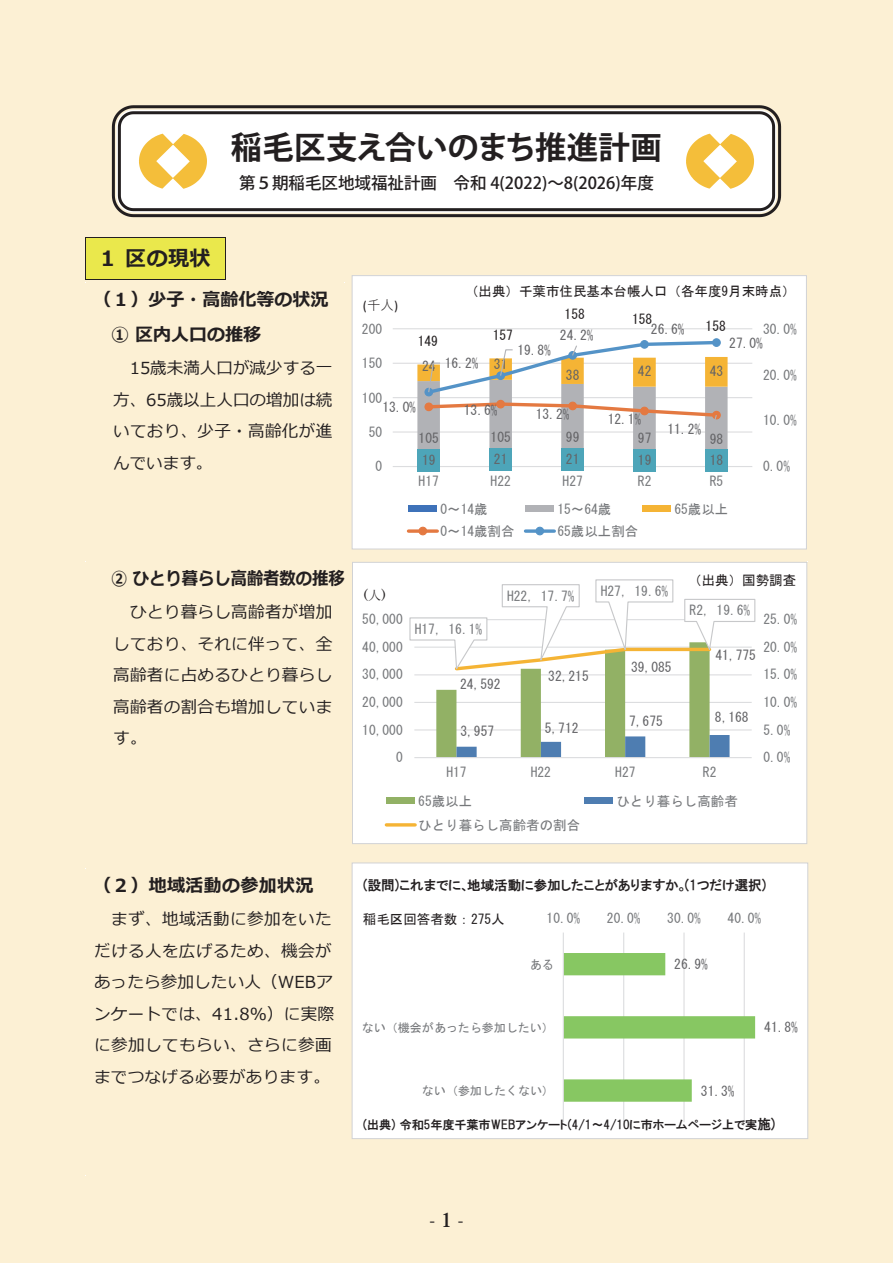
<style>
.page{position:relative;width:893px;height:1263px;background:#fcf0d4}
.page>*{position:absolute;margin:0;border:0;box-sizing:border-box;transform-origin:0 0}
.t1{font:700 31.5px "Koz Go Pr 6 N";color:#231f20}
.t2{font:700 21px "Meiryo";color:#231f20}
.t3{font:700 19.5px "Koz Min Pr 6 N";color:#231f20}
.t4{font:700 18px/35.1px "Meiryo";color:#231f20}
.t5{font:700 18px "Meiryo";color:#231f20;scale:.91 1}
.t6{font:700 18px "Meiryo";letter-spacing:.02em;color:#231f20}
.t7{font:16.5px/31.5px "Meiryo";letter-spacing:.02em;color:#231f20;text-align:justify}
.t8{font:500 16.5px "Koz Go Pr 6 N";color:#231f20}
.t9{font:13.5px "MS Gothic";color:#76787b}
.t10{font:13.5px "MS Gothic";letter-spacing:.005em;color:#636366}
.t11{font:13.5px "MS Gothic";color:#231f20}
.t12{font:13.5px "HGP Gothic E";color:#231f20}
.t13{font:13.5px "Calibri";color:#231f20}
.t14{font:13.5px "Century";color:#231f20}
.t15{font:12px "HGP Gothic E";color:#231f20}
.t16{font:12px "MS Gothic";color:#76787b}
.s1{font-family:"Yu Gothic"}
.s2{font-family:"MS Mincho"}
.s3{font-size:13.5px}
</style>
<div class="page">
<div style="left:86px;top:237px;width:139px;height:43px;background:#eae84c"></div>
<hr style="left:86px;top:237px;width:139px;height:1px;background:#231f20">
<hr style="left:85px;top:238px;width:1px;height:41px;background:#231f20">
<hr style="left:225px;top:238px;width:1px;height:41px;background:#231f20">
<hr style="left:86px;top:279px;width:139px;height:1px;background:#231f20">
<div style="left:352px;top:562px;width:455px;height:282px;background:#fff"></div>
<div style="left:352px;top:562px;width:455px;height:282px;border:1px solid #d1d2d4"></div>
<svg style="left:409px;top:579px;width:347px;height:179px"></svg>
<div style="left:386px;top:797px;width:29px;height:7px;background:#92b165"></div>
<div style="left:584px;top:797px;width:29px;height:7px;background:#4e7db1"></div>
<hr style="left:386px;top:823px;width:29px;height:3px;background:#f5b435">
<div style="left:352px;top:863px;width:456px;height:275px;background:#fff"></div>
<div style="left:352px;top:862px;width:456px;height:277px;border:1px solid #d1d2d4"></div>
<hr style="left:623px;top:932px;width:1px;height:190px;background:#dcdddf">
<hr style="left:683px;top:932px;width:2px;height:190px;background:#dcdddf">
<hr style="left:744px;top:932px;width:1px;height:190px;background:#dcdddf">
<svg style="left:564px;top:953px;width:191px;height:149px"></svg>
<hr style="left:563px;top:932px;width:1px;height:190px;background:#dcdddf">
<div style="left:352px;top:276px;width:454px;height:273px;background:#fff"></div>
<div style="left:352px;top:275px;width:455px;height:274px;border:1px solid #d1d2d4"></div>
<hr style="left:393px;top:431px;width:359px;height:2px;background:#dcdddf">
<hr style="left:393px;top:397px;width:359px;height:1px;background:#dcdddf">
<hr style="left:393px;top:363px;width:359px;height:1px;background:#dcdddf">
<hr style="left:393px;top:328px;width:359px;height:1px;background:#dcdddf">
<hr style="left:393px;top:466px;width:359px;height:1px;background:#dcdddf">
<div style="left:712px;top:338px;width:9px;height:9px;border:1px solid #5493c7;border-radius:50%"></div>
<div style="left:417px;top:449px;width:23px;height:22px;background:#4da5b9"></div>
<div style="left:489px;top:448px;width:23px;height:22px;background:#4da5b9"></div>
<div style="left:561px;top:448px;width:23px;height:22px;background:#4da5b9"></div>
<div style="left:633px;top:449px;width:23px;height:22px;background:#4da5b9"></div>
<div style="left:705px;top:449px;width:23px;height:22px;background:#4da5b9"></div>
<svg style="left:417px;top:339px;width:311px;height:110px"></svg>
<div style="left:408px;top:506px;width:29px;height:6px;background:#3e72b9"></div>
<div style="left:525px;top:506px;width:29px;height:6px;background:#b1b2b6"></div>
<div style="left:642px;top:506px;width:29px;height:6px;background:#f5b435"></div>
<svg style="left:408px;top:529px;width:29px;height:4px"></svg>
<div style="left:419px;top:527px;width:8px;height:8px;background:#e47941;border-radius:50%"></div>
<div style="left:418px;top:527px;width:9px;height:8px;border:1px solid #e47941;border-radius:50%"></div>
<svg style="left:525px;top:529px;width:29px;height:4px"></svg>
<div style="left:536px;top:527px;width:8px;height:8px;background:#5493c7;border-radius:50%"></div>
<div style="left:535px;top:527px;width:9px;height:8px;border:1px solid #5493c7;border-radius:50%"></div>
<svg style="left:112px;top:105px;width:669px;height:112px;fill:#fff"></svg>
<svg style="left:139px;top:134px;width:68px;height:55px"></svg>
<svg style="left:686px;top:134px;width:68px;height:55px"></svg>
<h1 class="t1" style="left:231px;top:130px;width:433px">稲毛区支え合いのまち推進計画</h1>
<p class="t8" style="left:239px;top:174px;width:416px">第５期稲毛区地域福祉計画　令和 4(2022)～8(2026)年度</p>
<h2 class="t2" style="left:97px;top:244px;width:115px">１ 区の現状</h2>
<h3 class="t4" style="left:111px;top:283px;width:219px;text-indent:-18px">（１）少子・高齢化等の状況<br>① 区内人口の推移</h3>
<p class="t7" style="left:113px;top:353px;width:221px">　15歳未満人口が減少する一方、65歳以上人口の増加は続いており、少子・高齢化が進んでいます。</p>
<h3 class="t5" style="left:111px;top:566px;width:258px">② ひとり暮らし高齢者数の推移</h3>
<p class="t7" style="left:113px;top:597px;width:221px">　ひとり暮らし高齢者が増加しており、それに伴って、全高齢者に占めるひとり暮らし高齢者の割合も増加しています。</p>
<p class="t13" style="left:363px;top:296px;width:37px">(<span class="s1">千人</span>)</p>
<p class="t9" style="left:362px;top:322px;width:22px">200</p>
<p class="t9" style="left:362px;top:356px;width:22px">150</p>
<p class="t11" style="left:465px;top:284px;width:332px">（出典）千葉市住民基本台帳人口（各年度9月末時点）</p>
<p class="t11" style="left:493px;top:328px;width:22px">157</p>
<p class="t11" style="left:565px;top:307px;width:22px">158</p>
<p class="t11" style="left:632px;top:312px;width:22px">158</p>
<p class="t11" style="left:705px;top:319px;width:22px">158</p>
<p class="t9" style="left:763px;top:322px;width:35px">30.0%</p>
<p class="t10" style="left:560px;top:328px;width:35px">24.2%</p>
<p class="t10" style="left:651px;top:323px;width:35px">26.6%</p>
<p class="t11" style="left:418px;top:334px;width:22px">149</p>
<p class="t10" style="left:729px;top:336px;width:35px">27.0%</p>
<p class="t10" style="left:517px;top:343px;width:35px">19.8%</p>
<p class="t10" style="left:445px;top:356px;width:35px">16.2%</p>
<p class="t10" style="left:422px;top:359px;width:15px">24</p>
<p class="t10" style="left:494px;top:358px;width:15px">31</p>
<p class="t10" style="left:566px;top:369px;width:15px">38</p>
<p class="t10" style="left:638px;top:364px;width:15px">42</p>
<p class="t10" style="left:710px;top:364px;width:15px">43</p>
<p class="t9" style="left:763px;top:368px;width:35px">20.0%</p>
<p class="t9" style="left:362px;top:391px;width:22px">100</p>
<p class="t10" style="left:382px;top:400px;width:35px">13.0%</p>
<p class="t10" style="left:464px;top:404px;width:35px">13.6%</p>
<p class="t10" style="left:536px;top:407px;width:35px">13.2%</p>
<p class="t10" style="left:608px;top:412px;width:35px">12.1%</p>
<p class="t10" style="left:667px;top:422px;width:35px">11.2%</p>
<p class="t9" style="left:369px;top:425px;width:15px">50</p>
<p class="t10" style="left:419px;top:431px;width:22px">105</p>
<p class="t10" style="left:490px;top:430px;width:22px">105</p>
<p class="t10" style="left:566px;top:430px;width:15px">99</p>
<p class="t10" style="left:638px;top:431px;width:15px">97</p>
<p class="t10" style="left:710px;top:432px;width:15px">98</p>
<p class="t9" style="left:375px;top:460px;width:8px">0</p>
<p class="t10" style="left:422px;top:453px;width:15px">19</p>
<p class="t10" style="left:494px;top:453px;width:15px">21</p>
<p class="t10" style="left:566px;top:453px;width:15px">21</p>
<p class="t10" style="left:638px;top:453px;width:15px">19</p>
<p class="t10" style="left:710px;top:454px;width:15px">18</p>
<p class="t9" style="left:419px;top:474px;width:22px">H17</p>
<p class="t9" style="left:491px;top:474px;width:22px">H22</p>
<p class="t9" style="left:562px;top:474px;width:22px">H27</p>
<p class="t9" style="left:638px;top:474px;width:15px">R2</p>
<p class="t9" style="left:710px;top:474px;width:15px">R5</p>
<p class="t9" style="left:440px;top:502px;width:49px">0～14歳</p>
<p class="t9" style="left:557px;top:502px;width:55px">15～64歳</p>
<p class="t9" style="left:674px;top:502px;width:55px">65歳以上</p>
<p class="t9" style="left:440px;top:524px;width:76px">0～14歳割合</p>
<p class="t9" style="left:557px;top:524px;width:82px">65歳以上割合</p>
<p class="t9" style="left:763px;top:414px;width:35px">10.0%</p>
<p class="t9" style="left:763px;top:460px;width:29px">0.0%</p>
<p class="t14" style="left:363px;top:583px;width:24px">(<span class="s2">人</span>)</p>
<p class="t9" style="left:507px;top:589px;width:69px">H22, 17.7%</p>
<p class="t9" style="left:601px;top:584px;width:69px">H27, 19.6%</p>
<p class="t11" style="left:688px;top:574px;width:109px">（出典）国勢調査</p>
<p class="t9" style="left:362px;top:612px;width:42px">50,000</p>
<p class="t9" style="left:415px;top:622px;width:69px">H17, 16.1%</p>
<p class="t9" style="left:690px;top:604px;width:62px">R2, 19.6%</p>
<p class="t9" style="left:763px;top:612px;width:35px">25.0%</p>
<p class="t9" style="left:362px;top:640px;width:42px">40,000</p>
<p class="t9" style="left:362px;top:668px;width:42px">30,000</p>
<p class="t10" style="left:460px;top:677px;width:42px">24,592</p>
<p class="t10" style="left:548px;top:669px;width:42px">32,215</p>
<p class="t10" style="left:631px;top:661px;width:42px">39,085</p>
<p class="t10" style="left:715px;top:649px;width:42px">41,775</p>
<p class="t9" style="left:763px;top:640px;width:35px">20.0%</p>
<p class="t9" style="left:763px;top:668px;width:35px">15.0%</p>
<p class="t9" style="left:362px;top:695px;width:42px">20,000</p>
<p class="t9" style="left:763px;top:695px;width:35px">10.0%</p>
<p class="t9" style="left:362px;top:723px;width:42px">10,000</p>
<p class="t10" style="left:460px;top:724px;width:35px">3,957</p>
<p class="t10" style="left:545px;top:721px;width:35px">5,712</p>
<p class="t10" style="left:629px;top:714px;width:35px">7,675</p>
<p class="t10" style="left:715px;top:710px;width:35px">8,168</p>
<p class="t9" style="left:763px;top:723px;width:29px">5.0%</p>
<p class="t9" style="left:396px;top:750px;width:8px">0</p>
<p class="t9" style="left:763px;top:750px;width:29px">0.0%</p>
<p class="t9" style="left:446px;top:766px;width:22px">H17</p>
<p class="t9" style="left:531px;top:766px;width:22px">H22</p>
<p class="t9" style="left:615px;top:766px;width:22px">H27</p>
<p class="t9" style="left:703px;top:766px;width:15px">R2</p>
<p class="t9" style="left:418px;top:794px;width:55px">65歳以上</p>
<p class="t9" style="left:616px;top:794px;width:123px">ひとり暮らし高齢者</p>
<p class="t9" style="left:418px;top:818px;width:163px">ひとり暮らし高齢者の割合</p>
<h3 class="t6" style="left:94px;top:873px;width:221px">（２）地域活動の参加状況</h3>
<p class="t7" style="left:94px;top:904px;width:242px;text-align:left">　まず、地域活動に参加をいただける人を広げるため、機会があったら参加したい人（WEBアンケートでは、41.8％）に実際に参加してもらい、さらに参画までつなげる必要があります。</p>
<p class="t12" style="left:363px;top:878px;width:405px">(設問)これまでに､地域活動に参加したことがありますか｡(1つだけ選択)</p>
<p class="t11" style="left:363px;top:912px;width:143px">稲毛区回答者数：275人</p>
<p class="t9" style="left:547px;top:911px;width:35px">10.0%</p>
<p class="t9" style="left:607px;top:911px;width:35px">20.0%</p>
<p class="t9" style="left:667px;top:911px;width:35px">30.0%</p>
<p class="t9" style="left:727px;top:911px;width:35px">40.0%</p>
<p class="t16" style="left:530px;top:958px;width:26px">ある</p>
<p class="t10" style="left:674px;top:957px;width:35px">26.9%</p>
<p class="t16" style="left:362px;top:1021px;width:194px">ない（機会があったら参加したい）</p>
<p class="t16" style="left:422px;top:1084px;width:134px">ない（参加したくない）</p>
<p class="t10" style="left:701px;top:1084px;width:35px">31.3%</p>
<p class="t10" style="left:764px;top:1021px;width:35px">41.8%</p>
<p class="t15" style="left:363px;top:1118px;width:414px">(出典) 令和5年度千葉市WEBアンケート(4/1～4/10に市ホームページ上で実<span class="s3">施)</span></p>
<h3 class="t3" style="left:429px;top:1209px;width:36px">- 1 -</h3>
</div>
